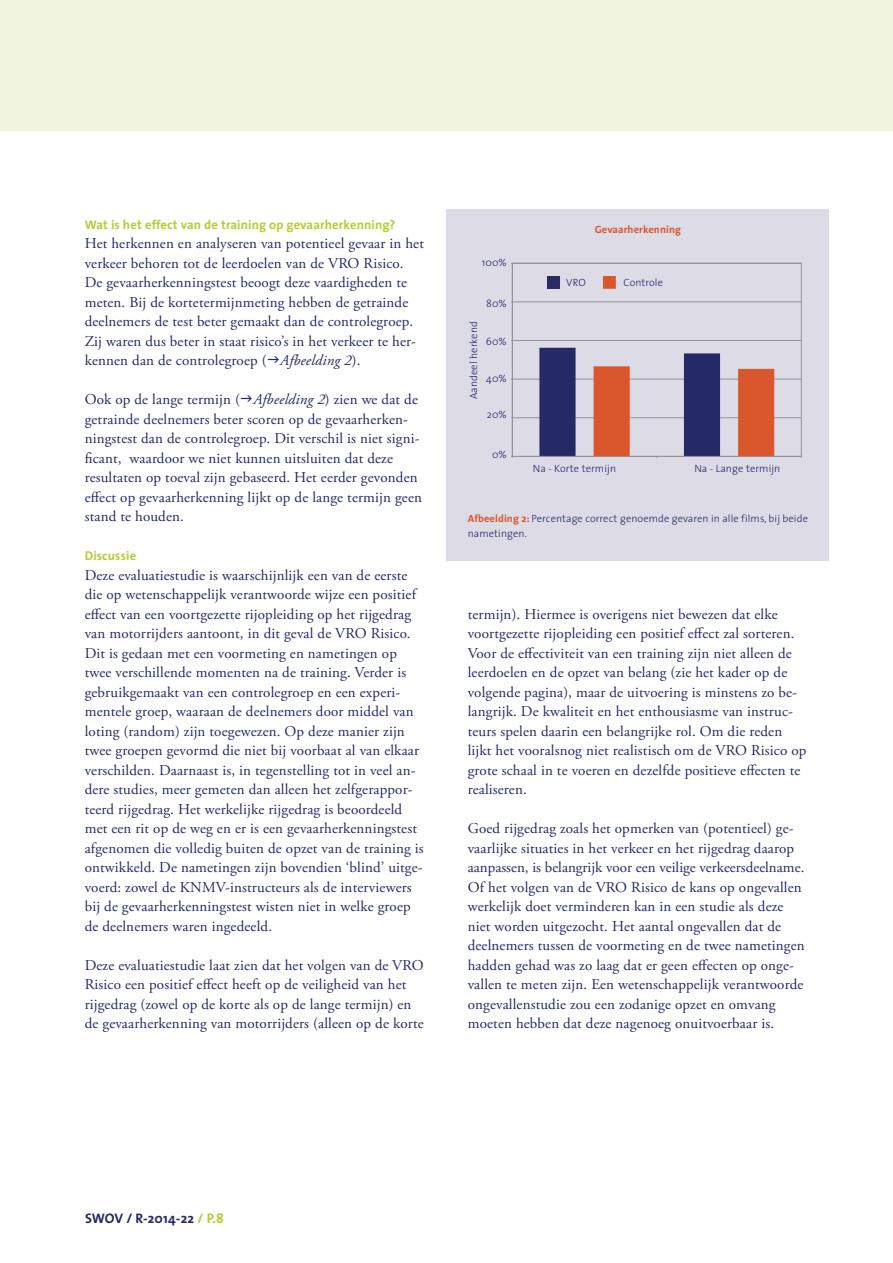
<style>
.page{position:relative;width:893px;height:1263px;background:#fff}
.page>*{position:absolute;margin:0;border:0;box-sizing:border-box;transform-origin:0 0}
.Bodytekst{font:15px/19.5px "Adobe Garamond Pro";letter-spacing:.01em;color:#252966}
.t1{font:700 13.8px "The Sans";letter-spacing:.01em;color:#252966}
.Bodytekst-2{font:700 12.75px "The Sans";letter-spacing:.01em;color:#b8cb32}
.Bijschrift{font:300 10.5px/15px "The Sans";letter-spacing:.01em;color:#252966}
.Afbeelding_-_As{font:300 10.5px "The Sans";letter-spacing:.01em;color:#252966}
.Afbeelding_-_Titel{font:700 10.5px "The Sans";letter-spacing:.01em;color:#da562d}
.s1{font-style:italic}
.s2{font-weight:700;color:#da562d}
.s3{color:#b8cb32}
</style>
<div class="page">
<div style="left:0;top:0;width:893px;height:131px;background:#f1f5de"></div>
<div style="left:446px;top:209px;width:383px;height:351px;background:#dddbe6"></div>
<hr style="left:512px;top:417px;width:289px;height:1px;background:#929497">
<hr style="left:512px;top:379px;width:289px;height:1px;background:#929497">
<hr style="left:512px;top:340px;width:289px;height:1px;background:#929497">
<hr style="left:512px;top:302px;width:289px;height:1px;background:#929497">
<div style="left:512px;top:263px;width:289px;height:194px;border:1px solid #929497"></div>
<hr style="left:512px;top:263px;width:1px;height:193px;background:#929497">
<hr style="left:512px;top:456px;width:289px;height:1px;background:#929497">
<svg style="left:539px;top:348px;width:235px;height:110px"></svg>
<div style="left:548px;top:276px;width:12px;height:13px;background:#282b66"></div>
<div style="left:603px;top:276px;width:12px;height:12px;background:#da562d"></div>
<div style="left:603px;top:276px;width:13px;height:13px;border:1px solid #da562d"></div>
<p class="Bodytekst-2" style="left:85px;top:214px;width:312px">Wat is het effect van de training op gevaarherkenning?</p>
<p class="Bodytekst" style="left:85px;top:234px;width:341px">Het herkennen en analyseren van potentieel gevaar in het verkeer behoren tot de leerdoelen van de VRO Risico.<br>De gevaarherkenningstest beoogt deze vaardigheden te meten. Bij de kortetermijnmeting hebben de getrainde deelnemers de test beter gemaakt dan de controlegroep.<br>Zij waren dus beter in staat risico’s in het verkeer te her&shy;kennen dan de controlegroep ( <span class="s1">Afbeelding 2</span>).</p>
<p class="Bodytekst" style="left:85px;top:390px;width:339px">Ook op de lange termijn ( <span class="s1">Afbeelding 2</span>) zien we dat de getrainde deelnemers beter scoren op de gevaarherken&shy;ningstest dan de controlegroep. Dit verschil is niet signi&shy;ficant, waardoor we niet kunnen uitsluiten dat deze resultaten op toeval zijn gebaseerd. Het eerder gevonden effect op gevaarherkenning lijkt op de lange termijn geen stand te houden.</p>
<p class="Bodytekst-2" style="left:85px;top:545px;width:53px">Discussie</p>
<p class="Bodytekst" style="left:85px;top:566px;width:341px">Deze evaluatiestudie is waarschijnlijk een van de eerste die op wetenschappelijk verantwoorde wijze een positief effect van een voortgezette rijopleiding op het rijgedrag van motorrijders aantoont, in dit geval de VRO Risico.<br>Dit is gedaan met een voormeting en nametingen op twee verschillende momenten na de training. Verder is gebruikgemaakt van een controlegroep en een experi&shy;mentele groep, waaraan de deelnemers door middel van loting (random) zijn toegewezen. Op deze manier zijn twee groepen gevormd die niet bij voorbaat al van elkaar verschilden. Daarnaast is, in tegenstelling tot in veel an&shy;dere studies, meer gemeten dan alleen het zelfgerappor&shy;teerd rijgedrag. Het werkelijke rijgedrag is beoordeeld met een rit op de weg en er is een gevaarherkenningstest afgenomen die volledig buiten de opzet van de training is ontwikkeld. De nametingen zijn bovendien ‘blind’ uitge&shy;voerd: zowel de KNMV-instructeurs als de interviewers bij de gevaarherkenningstest wisten niet in welke groep de deelnemers waren ingedeeld.</p>
<p class="Bodytekst" style="left:85px;top:956px;width:341px">Deze evaluatiestudie laat zien dat het volgen van de VRO Risico een positief effect heeft op de veiligheid van het rijgedrag (zowel op de korte als op de lange termijn) en de gevaarherkenning van motorrijders (alleen op de korte</p>
<p class="Bijschrift" style="left:482px;top:255px;width:27px">100%</p>
<p class="Bijschrift" style="left:486px;top:296px;width:22px">80%</p>
<p class="Afbeelding_-_As" style="left:465px;top:399px;width:79px;rotate:-90deg">Aandeel herkend</p>
<p class="Bijschrift" style="left:486px;top:333px;width:23px">60%</p>
<p class="Bijschrift" style="left:486px;top:371px;width:22px">40%</p>
<p class="Bijschrift" style="left:487px;top:407px;width:22px">20%</p>
<p class="Bijschrift" style="left:492px;top:446px;width:16px">0%</p>
<p class="Afbeelding_-_Titel" style="left:595px;top:220px;width:88px">Gevaarherkenning</p>
<p class="Afbeelding_-_As" style="left:566px;top:274px;width:21px">VRO</p>
<p class="Afbeelding_-_As" style="left:624px;top:274px;width:41px">Controle</p>
<p class="Afbeelding_-_As" style="left:533px;top:460px;width:85px">Na - Korte termijn</p>
<p class="Afbeelding_-_As" style="left:694px;top:460px;width:88px">Na - Lange termijn</p>
<p class="Bijschrift" style="left:468px;top:511px;width:342px"><span class="s2">Afbeelding 2:</span> Percentage correct genoemde gevaren in alle films, bij beide nametingen.</p>
<p class="Bodytekst" style="left:468px;top:605px;width:340px">termijn). Hiermee is overigens niet bewezen dat elke voortgezette rijopleiding een positief effect zal sorteren.<br>Voor de effectiviteit van een training zijn niet alleen de leerdoelen en de opzet van belang (zie het kader op de volgende pagina), maar de uitvoering is minstens zo be&shy;langrijk. De kwaliteit en het enthousiasme van instruc&shy;teurs spelen daarin een belangrijke rol. Om die reden lijkt het vooralsnog niet realistisch om de VRO Risico op grote schaal in te voeren en dezelfde positieve effecten te realiseren.</p>
<p class="Bodytekst" style="left:468px;top:819px;width:338px">Goed rijgedrag zoals het opmerken van (potentieel) ge&shy;vaarlijke situaties in het verkeer en het rijgedrag daarop aanpassen, is belangrijk voor een veilige verkeersdeelname.<br>Of het volgen van de VRO Risico de kans op ongevallen werkelijk doet verminderen kan in een studie als deze niet worden uitgezocht. Het aantal ongevallen dat de deelnemers tussen de voormeting en de twee nametingen hadden gehad was zo laag dat er geen effecten op onge&shy;vallen te meten zijn. Een wetenschappelijk verantwoorde ongevallenstudie zou een zodanige opzet en omvang moeten hebben dat deze nagenoeg onuitvoerbaar is.</p>
<p class="t1" style="left:85px;top:1207px;width:140px">SWOV / R-2014-22 <span class="s3">/ P.8</span></p>
</div>
